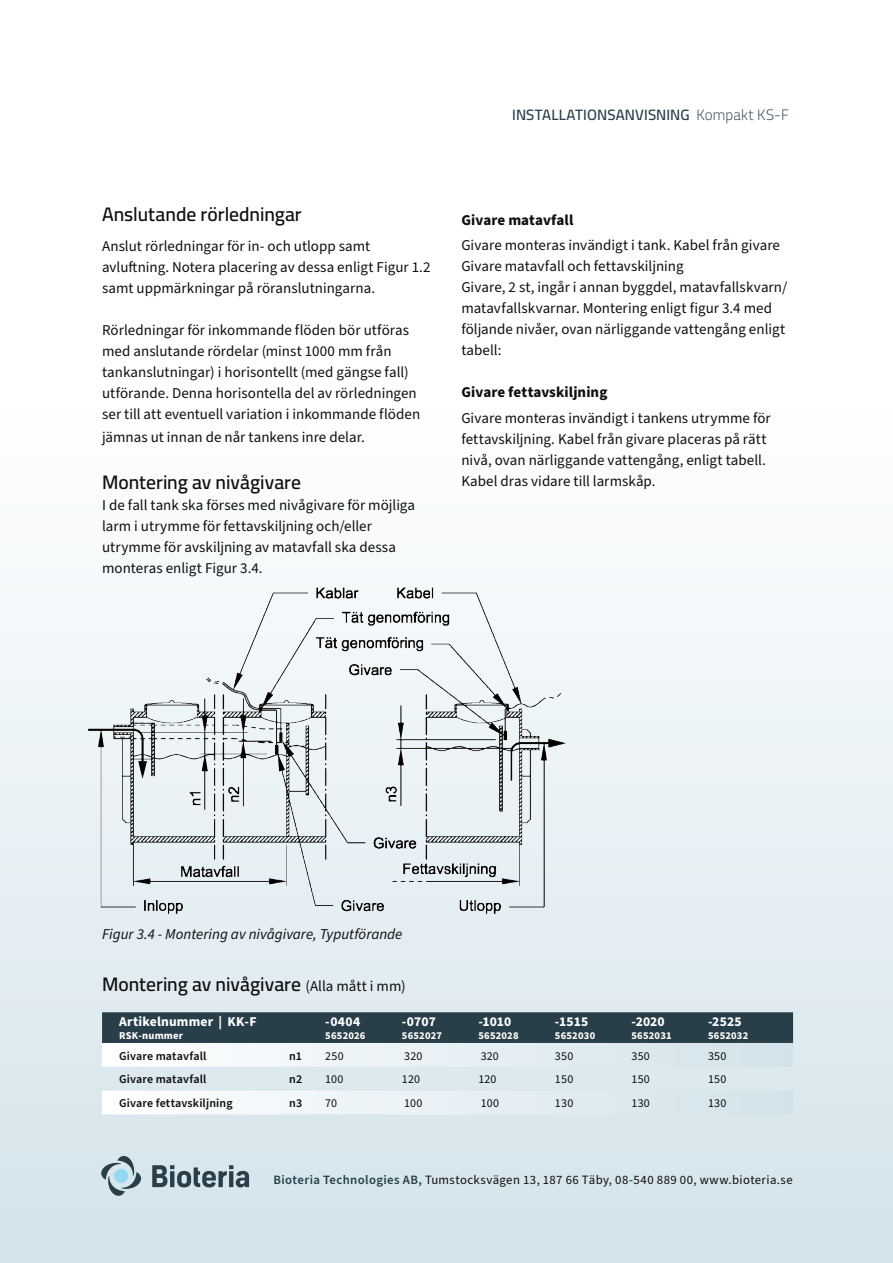
<style>
.page{position:relative;width:893px;height:1263px;background:#fff}
.page>*{position:absolute;margin:0;border:0;box-sizing:border-box;transform-origin:0 0}
.Underrubrik{font:600 19.5px "Cairo";color:#0e0f0e}
.Brödtext{font:600 19.5px "Cairo";color:#0e0f0e}
.Brödtext-2{font:15px/21px "Source Sans Pro";color:#0e0f0e}
.Brödtext-3{font:italic 15px "Source Sans Pro";color:#0e0f0e}
.Bröd_rubrik{font:700 15px "Source Sans Pro";letter-spacing:.005em;color:#0e0f0e}
.t1{font:600 15px "Cairo";letter-spacing:.005em;color:#283e49}
.Tabell_-_Vit_tubtik{font:700 13.5px "Source Sans Pro";letter-spacing:.01em;color:#fff}
.t2{font:12.75px "Source Sans Pro";letter-spacing:.03em;color:#0e0f0e}
.Tabell_-_Bröd{font:600 12px "Source Sans Pro";letter-spacing:.01em;color:#0e0f0e}
.Tabell_-_Bröd-2{font:12px "Source Sans Pro";letter-spacing:.02em;color:#0e0f0e}
.Tabell_-_Vit_tubtik-2{font:700 10.5px "Source Sans Pro";letter-spacing:.02em;color:#fff}
.s1{font-weight:300}
.s2{font-family:"Source Sans Pro";font-weight:400;font-size:15px}
.s3{font-weight:600;color:#283e49}
</style>
<div class="page">
<div style="left:0;top:401px;width:893px;height:862px;background:linear-gradient(to bottom,#feffff,#d3e3eb)"></div>
<svg style="left:152px;top:1165px;width:97px;height:22px;background:#80929b"></svg>
<svg style="left:98px;top:1153px;width:46px;height:45px;background:#b2c2ca"></svg>
<div style="left:114px;top:1169px;width:14px;height:14px;background:#94d9f4;border-radius:50%"></div>
<div style="left:102px;top:1012px;width:691px;height:31px;background:#283e49"></div>
<svg style="left:776px;top:1043px;width:17px;height:71px"></svg>
<svg style="left:102px;top:1043px;width:674px;height:71px"></svg>
<img style="left:83px;top:579px;width:488px;height:344px">
<p class="t1" style="left:512px;top:104px;width:278px">INSTALLATIONSANVISNING <span class="s1">Kompakt KS-F</span></p>
<p class="Underrubrik" style="left:102px;top:200px;width:201px">Anslutande rörledningar</p>
<p class="Brödtext-2" style="left:102px;top:236px;width:330px">Anslut rörledningar för in- och utlopp samt avluftning. Notera placering av dessa enligt Figur 1.2 samt uppmärkningar på röranslutningarna.</p>
<p class="Brödtext-2" style="left:102px;top:320px;width:320px">Rörledningar för inkommande flöden bör utföras med anslutande rördelar (minst 1000 mm från tankanslutningar) i horisontellt (med gängse fall) utförande. Denna horisontella del av rörledningen ser till att eventuell variation i inkommande flöden</p>
<p class="Brödtext-2" style="left:102px;top:427px;width:264px">jämnas ut innan de når tankens inre delar.</p>
<p class="Brödtext" style="left:102px;top:468px;width:201px">Montering av nivågivare</p>
<p class="Brödtext-2" style="left:102px;top:495px;width:315px">I de fall tank ska förses med nivågivare för möjliga larm i utrymme för fettavskiljning och/eller utrymme för avskiljning av matavfall ska dessa monteras enligt Figur 3.4.</p>
<p class="Bröd_rubrik" style="left:461px;top:210px;width:114px">Givare matavfall</p>
<p class="Brödtext-2" style="left:461px;top:235px;width:320px">Givare monteras invändigt i tank. Kabel från givare<br>Givare matavfall och fettavskiljning</p>
<p class="Brödtext-2" style="left:461px;top:277px;width:327px">Givare, 2 st, ingår i annan byggdel, matavfallskvarn/ matavfallskvarnar. Montering enligt figur 3.4 med följande nivåer, ovan närliggande vattengång enligt tabell:</p>
<p class="Bröd_rubrik" style="left:461px;top:382px;width:148px">Givare fettavskiljning</p>
<p class="Brödtext-2" style="left:461px;top:407px;width:311px">Givare monteras invändigt i tankens utrymme för fettavskiljning. Kabel från givare placeras på rätt nivå, ovan närliggande vattengång, enligt tabell.</p>
<p class="Brödtext-2" style="left:461px;top:470px;width:196px">Kabel dras vidare till larmskåp.</p>
<p class="Brödtext-3" style="left:102px;top:924px;width:302px">Figur 3.4 - Montering av nivågivare, Typutförande</p>
<p class="Underrubrik" style="left:102px;top:969px;width:305px">Montering av nivågivare <span class="s2">(Alla mått i mm)</span></p>
<p class="Tabell_-_Vit_tubtik" style="left:119px;top:1012px;width:139px">Artikelnummer | KK-F</p>
<p class="Tabell_-_Vit_tubtik-2" style="left:119px;top:1028px;width:66px">RSK-nummer</p>
<p class="Tabell_-_Vit_tubtik" style="left:325px;top:1012px;width:36px">-0404</p>
<p class="Tabell_-_Vit_tubtik-2" style="left:325px;top:1028px;width:42px">5652026</p>
<p class="Tabell_-_Vit_tubtik" style="left:402px;top:1012px;width:36px">-0707</p>
<p class="Tabell_-_Vit_tubtik-2" style="left:402px;top:1028px;width:42px">5652027</p>
<p class="Tabell_-_Vit_tubtik" style="left:478px;top:1012px;width:34px">-1010</p>
<p class="Tabell_-_Vit_tubtik-2" style="left:478px;top:1028px;width:42px">5652028</p>
<p class="Tabell_-_Vit_tubtik" style="left:555px;top:1012px;width:35px">-1515</p>
<p class="Tabell_-_Vit_tubtik-2" style="left:555px;top:1028px;width:42px">5652030</p>
<p class="Tabell_-_Vit_tubtik" style="left:631px;top:1012px;width:35px">-2020</p>
<p class="Tabell_-_Vit_tubtik-2" style="left:631px;top:1028px;width:42px">5652031</p>
<p class="Tabell_-_Vit_tubtik" style="left:708px;top:1012px;width:35px">-2525</p>
<p class="Tabell_-_Vit_tubtik-2" style="left:708px;top:1028px;width:42px">5652032</p>
<p class="Tabell_-_Bröd" style="left:119px;top:1047px;width:89px">Givare matavfall</p>
<p class="Tabell_-_Bröd" style="left:289px;top:1047px;width:14px">n1</p>
<p class="Tabell_-_Bröd-2" style="left:325px;top:1047px;width:20px">250</p>
<p class="Tabell_-_Bröd-2" style="left:404px;top:1047px;width:20px">320</p>
<p class="Tabell_-_Bröd-2" style="left:481px;top:1047px;width:20px">320</p>
<p class="Tabell_-_Bröd-2" style="left:555px;top:1047px;width:20px">350</p>
<p class="Tabell_-_Bröd-2" style="left:631px;top:1047px;width:20px">350</p>
<p class="Tabell_-_Bröd-2" style="left:708px;top:1047px;width:20px">350</p>
<p class="Tabell_-_Bröd" style="left:119px;top:1071px;width:89px">Givare matavfall</p>
<p class="Tabell_-_Bröd" style="left:289px;top:1071px;width:15px">n2</p>
<p class="Tabell_-_Bröd-2" style="left:325px;top:1071px;width:20px">100</p>
<p class="Tabell_-_Bröd-2" style="left:402px;top:1071px;width:20px">120</p>
<p class="Tabell_-_Bröd-2" style="left:478px;top:1071px;width:20px">120</p>
<p class="Tabell_-_Bröd-2" style="left:555px;top:1071px;width:20px">150</p>
<p class="Tabell_-_Bröd-2" style="left:631px;top:1071px;width:20px">150</p>
<p class="Tabell_-_Bröd-2" style="left:708px;top:1071px;width:20px">150</p>
<p class="Tabell_-_Bröd" style="left:119px;top:1095px;width:115px">Givare fettavskiljning</p>
<p class="Tabell_-_Bröd" style="left:289px;top:1095px;width:15px">n3</p>
<p class="Tabell_-_Bröd-2" style="left:325px;top:1095px;width:13px">70</p>
<p class="Tabell_-_Bröd-2" style="left:404px;top:1095px;width:20px">100</p>
<p class="Tabell_-_Bröd-2" style="left:481px;top:1095px;width:20px">100</p>
<p class="Tabell_-_Bröd-2" style="left:555px;top:1095px;width:20px">130</p>
<p class="Tabell_-_Bröd-2" style="left:631px;top:1095px;width:20px">130</p>
<p class="Tabell_-_Bröd-2" style="left:708px;top:1095px;width:20px">130</p>
<p class="t2" style="left:273px;top:1172px;width:521px"><span class="s3">Bioteria Technologies AB,</span> Tumstocksvägen 13, 187 66 Täby, 08-540 889 00, www.bioteria.se</p>
</div>
